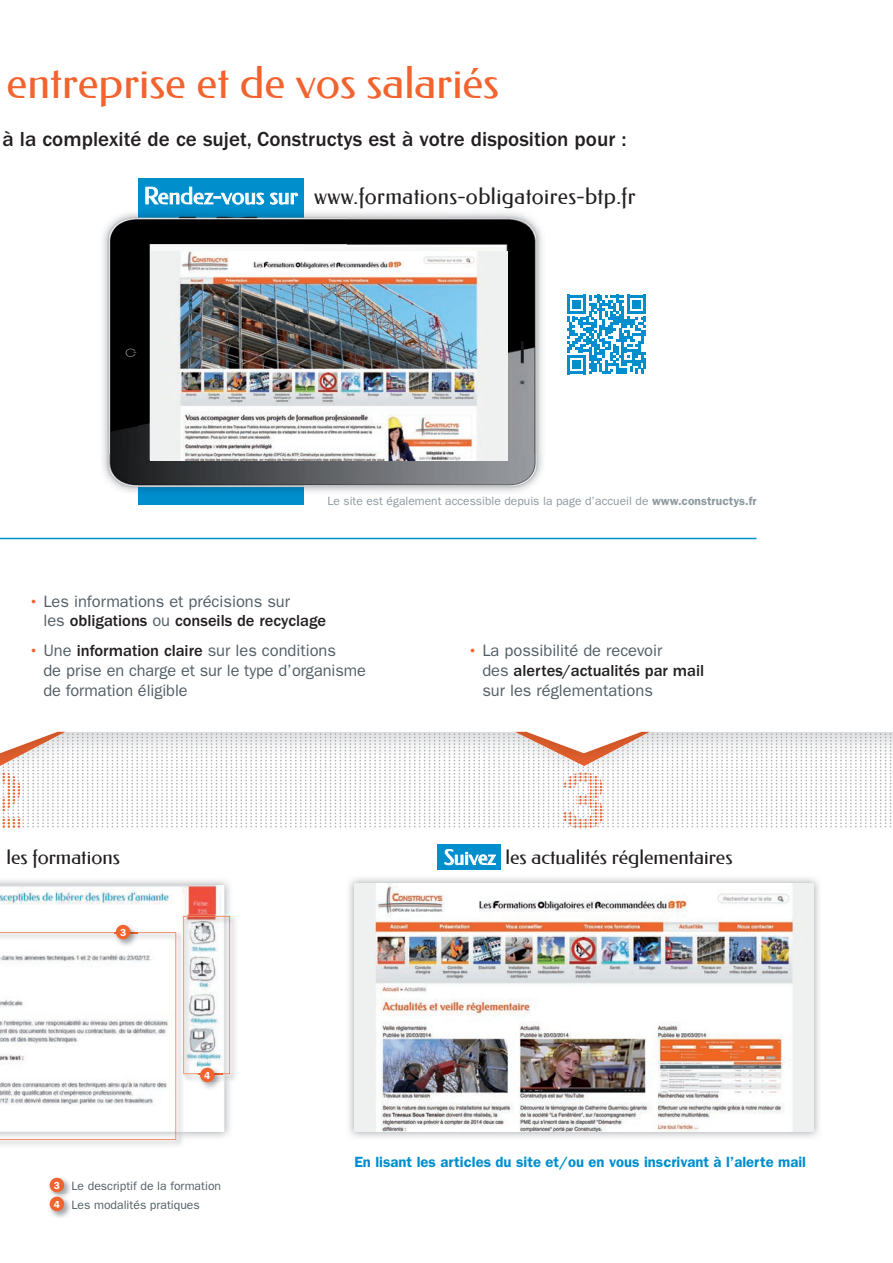
<style>
.page{position:relative;width:893px;height:1263px;background:#fff}
.page>*{position:absolute;margin:0;border:0;box-sizing:border-box;transform-origin:0 0}
.t1{font:44.55px "Federo";color:#f2642f}
.t2{font:23.1px "Federo";letter-spacing:.02em;color:#231f20;scale:.95 1}
.t3{font:500 21px "Franklin Gothic LT";color:#231f20}
.t4{font:20.25px "Federo";color:#231f20}
.t5{font:16.5px/19.8px "Franklin Gothic LT";color:#525e65}
.t6{font:600 14.85px "Franklin Gothic LT";color:#008ecd}
.t7{font:12.15px/18.9px "Franklin Gothic LT";color:#525e65}
.t8{font:12px "Franklin Gothic LT";color:#8d99a0}
.t9{font:600 10.2px "Franklin Gothic LT";color:#fff}
.s1{color:#fff}
.s2{font-weight:600}
.s3{font-weight:500;color:#f2642f}
.s4{font-weight:500;color:#231f20}
.s5{font-weight:600;font-size:10.2px;color:#fff}
</style>
<div class="page">
<svg style="left:67px;top:753px;width:22px;height:12px"></svg>
<svg style="left:498px;top:753px;width:176px;height:12px"></svg>
<img style="left:716px;top:764px;width:52px;height:1px">
<img style="left:771px;top:763px;width:120px;height:5px">
<img style="left:771px;top:770px;width:120px;height:1px">
<img style="left:771px;top:753px;width:120px;height:5px">
<img style="left:771px;top:760px;width:120px;height:1px">
<img style="left:0;top:753px;width:64px;height:13px">
<img style="left:515px;top:753px;width:135px;height:13px">
<svg style="left:0;top:294px;width:893px;height:459px"></svg>
<svg style="left:2px;top:772px;width:890px;height:58px"></svg>
<img style="left:349px;top:878px;width:470px;height:260px">
<img style="left:354px;top:883px;width:459px;height:249px">
<div style="left:437px;top:844px;width:64px;height:26px;background:#008ecd"></div>
<svg style="left:444px;top:849px;width:52px;height:16px"></svg>
<svg style="left:567px;top:295px;width:79px;height:79px"></svg>
<div style="left:138px;top:178px;width:166px;height:327px;background:#008ecd"></div>
<svg style="left:145px;top:187px;width:119px;height:18px"></svg>
<svg style="left:270px;top:193px;width:28px;height:12px"></svg>
<img style="left:93px;top:212px;width:451px;height:284px">
<img style="left:100px;top:454px;width:38px;height:41px">
<img style="left:150px;top:252px;width:357px;height:208px">
<img style="left:0;top:880px;width:230px;height:258px">
<img style="left:0;top:885px;width:224px;height:247px">
<img style="left:0;top:931px;width:184px;height:215px">
<img style="left:182px;top:914px;width:54px;height:168px">
<img style="left:182px;top:931px;width:2px;height:151px">
<img style="left:49px;top:1177px;width:22px;height:18px">
<div style="left:50px;top:1178px;width:14px;height:14px;background:#f2642f;border-radius:50%"></div>
<img style="left:49px;top:1200px;width:22px;height:18px">
<img style="left:51px;top:1195px;width:15px;height:5px">
<div style="left:50px;top:1197px;width:14px;height:14px;background:#f2642f;border-radius:50%"></div>
<img style="left:114px;top:923px;width:24px;height:8px">
<svg style="left:0;top:931px;width:176px;height:209px"></svg>
<div style="left:116px;top:925px;width:14px;height:14px;background:#f2642f;border-radius:50%"></div>
<img style="left:198px;top:1074px;width:24px;height:16px">
<svg style="left:183px;top:916px;width:47px;height:158px"></svg>
<div style="left:200px;top:1068px;width:15px;height:14px;background:#f2642f;border-radius:50%"></div>
<hr style="left:0;top:538px;width:756px;height:1px;background:#008ecd">
<h1 class="t1" style="left:7px;top:57px;width:494px">entreprise et de vos salariés</h1>
<p class="t3" style="left:2px;top:128px;width:626px">à la complexité de ce sujet, Constructys est à votre disposition pour :</p>
<h2 class="t2" style="left:144px;top:183px;width:519px"><span class="s1">Rendez-vous sur</span> www.formations-obligatoires-btp.fr</h2>
<p class="t8" style="left:327px;top:494px;width:431px">Le site est également accessible depuis la page d’accueil de <span class="s2">www.constructys.fr</span></p>
<p class="t5" style="left:43px;top:591px;width:284px;text-indent:-15px"><span class="s3">•</span> Les informations et précisions sur<br>les <span class="s4">obligations</span> ou <span class="s4">conseils de recyclage</span></p>
<p class="t5" style="left:43px;top:641px;width:324px;text-indent:-15px"><span class="s3">•</span> Une <span class="s4">information claire</span> sur les conditions<br>de prise en charge et sur le type d’organisme de formation éligible</p>
<p class="t4" style="left:6px;top:846px;width:115px">les formations</p>
<p class="t9" style="left:120px;top:926px;width:8px">3</p>
<p class="t9" style="left:204px;top:1069px;width:8px">4</p>
<p class="t5" style="left:482px;top:641px;width:223px;text-indent:-15px"><span class="s3">•</span> La possibilité de recevoir<br>des <span class="s4">alertes/actualités par mail </span>sur les réglementations</p>
<p class="t4" style="left:444px;top:846px;width:290px"><span class="s1">Suivez</span> les actualités réglementaires</p>
<p class="t7" style="left:54px;top:1176px;width:169px"><span class="s5">3</span> Le descriptif de la formation<br><span class="s5">4</span> Les modalités pratiques</p>
<p class="t6" style="left:354px;top:1153px;width:453px">En lisant les articles du site et/ou en vous inscrivant à l’alerte mail</p>
</div>
